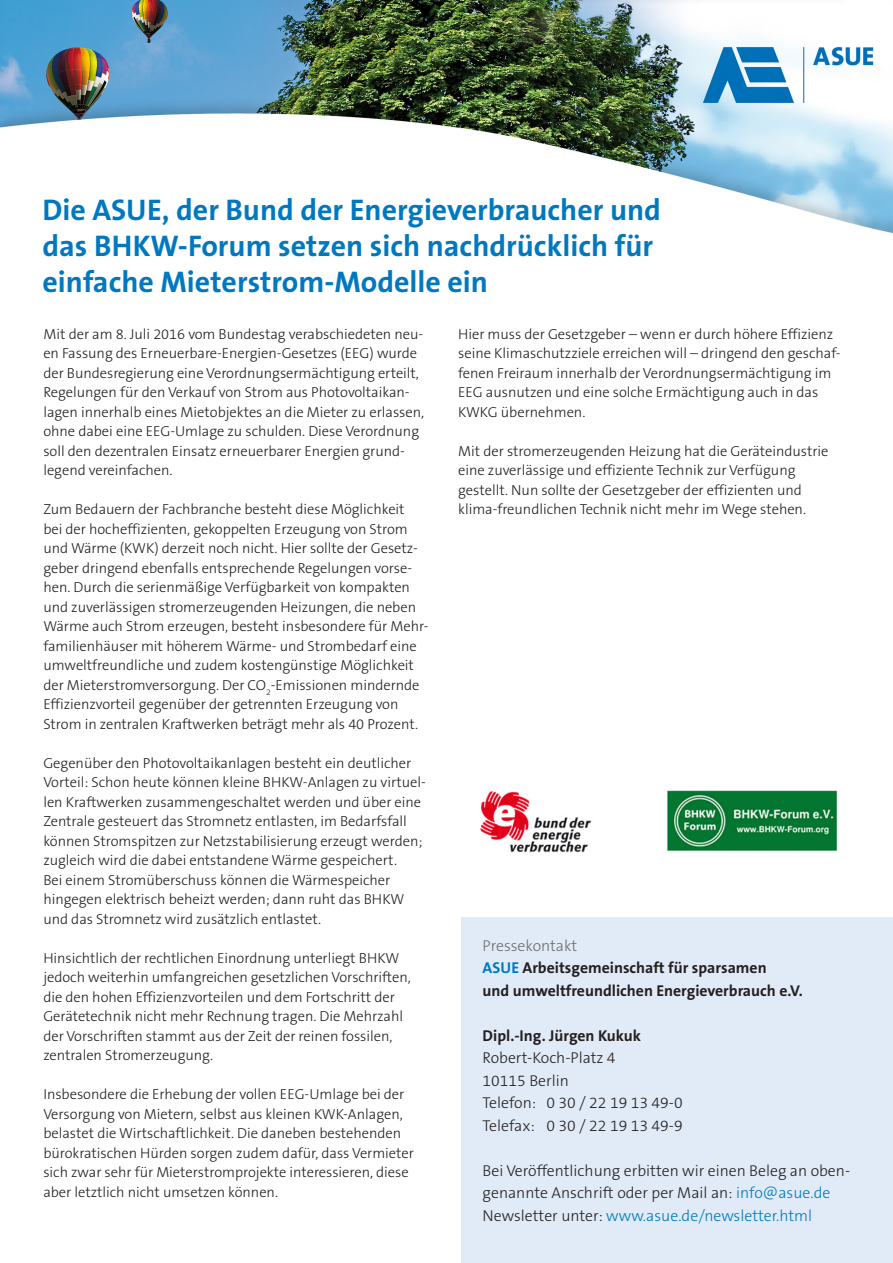
<style>
.page{position:relative;width:893px;height:1263px;background:#fff}
.page>*{position:absolute;margin:0;border:0;box-sizing:border-box;transform-origin:0 0}
.t1{font:700 30px/36px "The Sans B7";color:#0078c0}
.t2{font:300 15.75px/22.5px "The Sans B3";color:#231f20}
.t3{font:700 15.75px/22.5px "The Sans B7";color:#231f20}
.t4{font:300 15.75px "The Sans B3";color:#6c6d70}
.t5{font:300 14.55px/19.5px "The Sans B3";letter-spacing:-.005em;color:#231f20}
.s1{color:#0078c0}
</style>
<div class="page">
<img style="left:0;top:0;width:893px;height:234px">
<img style="left:667px;top:790px;width:171px;height:62px">
<div style="left:461px;top:917px;width:432px;height:346px;background:#e1ebf7"></div>
<img style="left:480px;top:791px;width:112px;height:62px">
<h1 class="t1" style="left:43px;top:192px;width:620px">Die ASUE, der Bund der Energieverbraucher und das BHKW-Forum setzen sich nachdrücklich für einfache Mieterstrom-Modelle ein</h1>
<p class="t5" style="left:458px;top:325px;width:384px">Hier muss der Gesetzgeber – wenn er durch höhere Effizienz seine Klimaschutzziele erreichen will – dringend den geschaf&shy;fenen Freiraum innerhalb der Verordnungsermächtigung im EEG ausnutzen und eine solche Ermächtigung auch in das KWKG übernehmen.</p>
<p class="t5" style="left:458px;top:442px;width:372px">Mit der stromerzeugenden Heizung hat die Geräteindustrie eine zuverlässige und effiziente Technik zur Verfügung gestellt. Nun sollte der Gesetzgeber der effizienten und klima-freundlichen Technik nicht mehr im Wege stehen.</p>
<p class="t5" style="left:43px;top:325px;width:382px">Mit der am 8. Juli 2016 vom Bundestag verabschiedeten neu&shy;en Fassung des Erneuerbare-Energien-Gesetzes (EEG) wurde der Bundesregierung eine Verordnungsermächtigung erteilt, Regelungen für den Verkauf von Strom aus Photovoltaikan&shy;lagen innerhalb eines Mietobjektes an die Mieter zu erlassen, ohne dabei eine EEG-Umlage zu schulden. Diese Verordnung soll den dezentralen Einsatz erneuerbarer Energien grund&shy;legend vereinfachen.</p>
<p class="t5" style="left:43px;top:500px;width:387px">Zum Bedauern der Fachbranche besteht diese Möglichkeit<br>bei der hocheffizienten, gekoppelten Erzeugung von Strom und Wärme (KWK) derzeit noch nicht. Hier sollte der Gesetz&shy;geber dringend ebenfalls entsprechende Regelungen vorse&shy;hen. Durch die serienmäßige Verfügbarkeit von kompakten und zuverlässigen stromerzeugenden Heizungen, die neben Wärme auch Strom erzeugen, besteht insbesondere für Mehr&shy;familienhäuser mit höherem Wärme- und Strombedarf eine umweltfreundliche und zudem kostengünstige Möglichkeit der Mieterstromversorgung. Der CO<sub>2</sub>-Emissionen mindernde Effizienzvorteil gegenüber der getrennten Erzeugung von Strom in zentralen Kraftwerken beträgt mehr als 40 Prozent.</p>
<p class="t5" style="left:43px;top:754px;width:384px">Gegenüber den Photovoltaikanlagen besteht ein deutlicher Vorteil: Schon heute können kleine BHKW-Anlagen zu virtuel&shy;len Kraftwerken zusammengeschaltet werden und über eine Zentrale gesteuert das Stromnetz entlasten, im Bedarfsfall können Stromspitzen zur Netzstabilisierung erzeugt werden; zugleich wird die dabei entstandene Wärme gespeichert.<br>Bei einem Stromüberschuss können die Wärmespeicher hingegen elektrisch beheizt werden; dann ruht das BHKW und das Stromnetz wird zusätzlich entlastet.</p>
<p class="t5" style="left:43px;top:949px;width:369px">Hinsichtlich der rechtlichen Einordnung unterliegt BHKW jedoch weiterhin umfangreichen gesetzlichen Vorschriften, die den hohen Effizienzvorteilen und dem Fortschritt der Gerätetechnik nicht mehr Rechnung tragen. Die Mehrzahl der Vorschriften stammt aus der Zeit der reinen fossilen, zentralen Stromerzeugung.</p>
<p class="t5" style="left:43px;top:1085px;width:372px">Insbesondere die Erhebung der vollen EEG-Umlage bei der Versorgung von Mietern, selbst aus kleinen KWK-Anlagen, belastet die Wirtschaftlichkeit. Die daneben bestehenden bürokratischen Hürden sorgen zudem dafür, dass Vermieter sich zwar sehr für Mieterstromprojekte interessieren, diese aber letztlich nicht umsetzen können.</p>
<p class="t4" style="left:483px;top:937px;width:96px">Pressekontakt</p>
<p class="t3" style="left:483px;top:957px;width:322px"><span class="s1">ASUE</span> Arbeitsgemeinschaft für sparsamen<br>und umweltfreundlichen Energieverbrauch e.V.</p>
<p class="t3" style="left:483px;top:1024px;width:160px">Dipl.-Ing. Jürgen Kukuk</p>
<p class="t2" style="left:483px;top:1047px;width:202px">Robert-Koch-Platz 4<br>10115 Berlin<br>Telefon: 0 30 / 22 19 13 49-0<br>Telefax: 0 30 / 22 19 13 49-9</p>
<p class="t2" style="left:483px;top:1160px;width:369px">Bei Veröffentlichung erbitten wir einen Beleg an oben&shy;genannte Anschrift oder per Mail an: <span class="s1">info@asue.de<br></span>Newsletter unter: <span class="s1">www.asue.de/newsletter.html</span></p>
</div>
